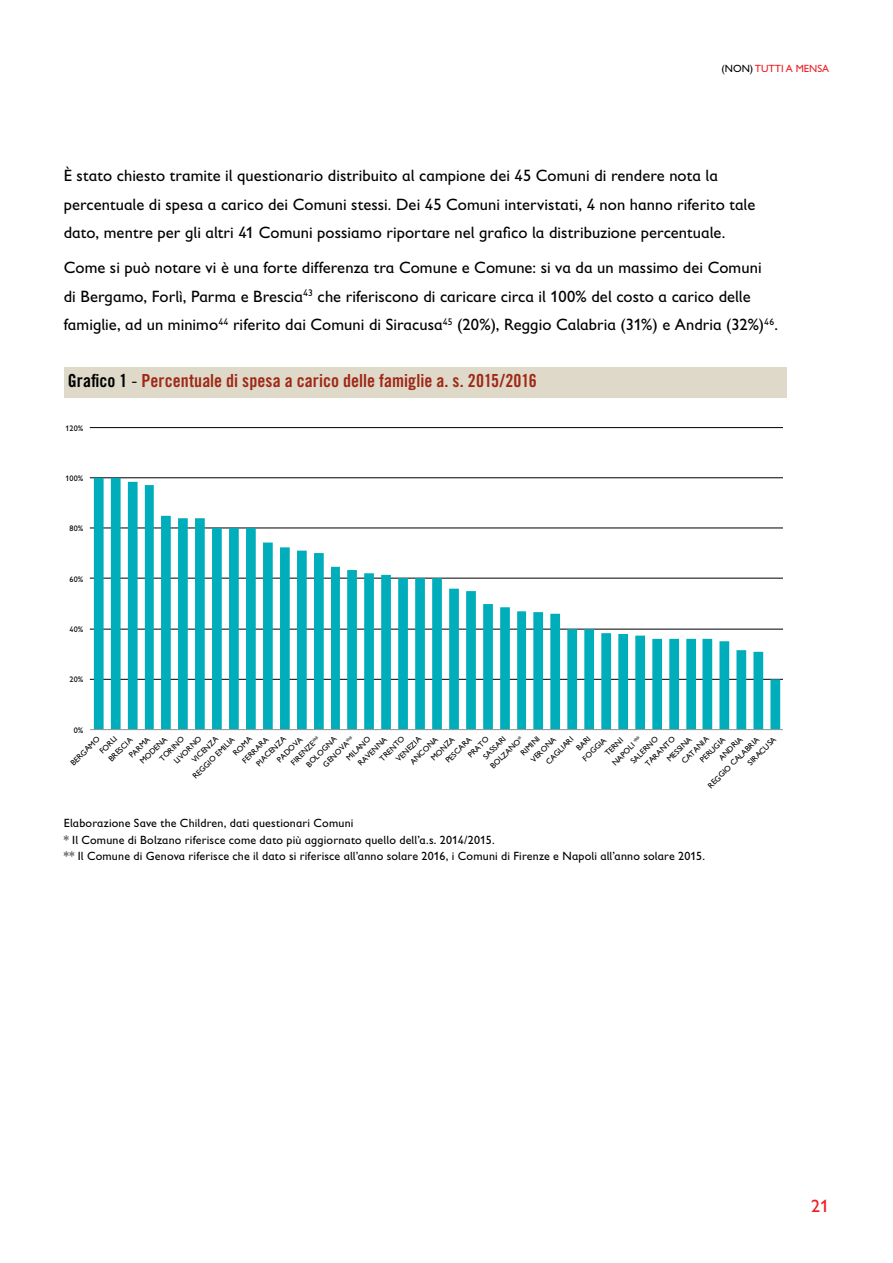
<style>
.page{position:relative;width:893px;height:1263px;background:#fff}
.page>*{position:absolute;margin:0;border:0;box-sizing:border-box;transform-origin:0 0}
.t1{font:18px "Trade Gothic Bold Cond Twenty";color:#a02816}
.t2{font:18px "Gill Sans Infant Std";color:#ed1d24}
.t3{font:16.5px/28.5px "Gill Sans Infant Std";letter-spacing:.005em;color:#000}
.t4{font:12px/16.5px "Gill Sans Infant Std";letter-spacing:.015em;color:#000}
.t5{font:10.5px "Gill Sans Infant Std";color:#ed1d24}
.t6{font:8.1px "Gill Sans Infant Std";color:#010101}
.s1{color:#000}
.s2{font-family:"Trade Gothic Cond Eighteen";color:#000}
</style>
<div class="page">
<div style="left:64px;top:367px;width:723px;height:31px;background:#ded9c9"></div>
<hr style="left:90px;top:679px;width:692px;height:1px;background:#000">
<hr style="left:90px;top:629px;width:692px;height:1px;background:#000">
<hr style="left:90px;top:578px;width:692px;height:1px;background:#000">
<hr style="left:90px;top:528px;width:692px;height:1px;background:#000">
<hr style="left:90px;top:477px;width:692px;height:1px;background:#000">
<hr style="left:90px;top:427px;width:692px;height:1px;background:#000">
<svg style="left:94px;top:478px;width:686px;height:251px"></svg>
<hr style="left:90px;top:729px;width:692px;height:1px;background:#939292">
<p class="t5" style="left:721px;top:62px;width:109px"><span class="s1">(NON)</span> TUTTI A MENSA</p>
<p class="t3" style="left:64px;top:161px;width:693px">è stato chiesto tramite il questionario distribuito al campione dei 45 Comuni di rendere nota la percentuale di spesa a carico dei Comuni stessi. Dei 45 Comuni intervistati, 4 non hanno riferito tale dato, mentre per gli altri 41 Comuni possiamo riportare nel grafico la distribuzione percentuale.</p>
<p class="t3" style="left:64px;top:253px;width:716px">Come si può notare vi è una forte differenza tra Comune e Comune: si va da un massimo dei Comuni<br>di Bergamo, Forlì, Parma e Brescia<sup>43</sup> che riferiscono di caricare circa il 100% del costo a carico delle famiglie, ad un minimo<sup>44</sup> riferito dai Comuni di Siracusa<sup>45</sup> (20%), Reggio Calabria (31%) e Andria (32%)<sup>46</sup>.</p>
<p class="t1" style="left:68px;top:370px;width:471px"><span class="s1">Grafico 1</span> <span class="s2">-</span> Percentuale di spesa a carico delle famiglie a. s. 2015/2016</p>
<p class="t6" style="left:66px;top:423px;width:19px">120%</p>
<p class="t6" style="left:66px;top:473px;width:19px">100%</p>
<p class="t6" style="left:70px;top:524px;width:15px">80%</p>
<p class="t6" style="left:70px;top:574px;width:15px">60%</p>
<p class="t6" style="left:70px;top:625px;width:15px">40%</p>
<p class="t6" style="left:70px;top:675px;width:15px">20%</p>
<p class="t6" style="left:74px;top:725px;width:11px">0%</p>
<p class="t6" style="left:321px;top:762px;width:42px;rotate:-45deg">GENOVA**</p>
<p class="t6" style="left:289px;top:760px;width:39px;rotate:-45deg">FIRENZE**</p>
<p class="t6" style="left:488px;top:764px;width:44px;rotate:-45deg">BOLZANO*</p>
<p class="t6" style="left:519px;top:751px;width:25px;rotate:-45deg">RIMINI</p>
<p class="t6" style="left:610px;top:761px;width:39px;rotate:-45deg">NAPOLI **</p>
<p class="t6" style="left:378px;top:756px;width:33px;rotate:-45deg">TRENTO</p>
<p class="t6" style="left:172px;top:759px;width:37px;rotate:-45deg">LIVORNO</p>
<p class="t6" style="left:304px;top:762px;width:41px;rotate:-45deg">BOLOGNA</p>
<p class="t6" style="left:254px;top:761px;width:40px;rotate:-45deg">PIACENZA</p>
<p class="t6" style="left:190px;top:758px;width:35px;rotate:-45deg">VICENZA</p>
<p class="t6" style="left:69px;top:761px;width:39px;rotate:-45deg">BERGAMO</p>
<p class="t6" style="left:97px;top:749px;width:23px;rotate:-45deg">FORLI</p>
<p class="t6" style="left:231px;top:751px;width:25px;rotate:-45deg">ROMA</p>
<p class="t6" style="left:394px;top:757px;width:33px;rotate:-45deg">VENEZIA</p>
<p class="t6" style="left:344px;top:756px;width:32px;rotate:-45deg">MILANO</p>
<p class="t6" style="left:679px;top:759px;width:37px;rotate:-45deg">CATANIA</p>
<p class="t6" style="left:717px;top:756px;width:32px;rotate:-45deg">ANDRIA</p>
<p class="t6" style="left:408px;top:760px;width:37px;rotate:-45deg">ANCONA</p>
<p class="t6" style="left:138px;top:759px;width:36px;rotate:-45deg">MODENA</p>
<p class="t6" style="left:275px;top:757px;width:34px;rotate:-45deg">PADOVA</p>
<p class="t6" style="left:158px;top:756px;width:33px;rotate:-45deg">TORINO</p>
<p class="t6" style="left:544px;top:759px;width:37px;rotate:-45deg">CAGLIARI</p>
<p class="t6" style="left:574px;top:746px;width:18px;rotate:-45deg">BARI</p>
<p class="t6" style="left:481px;top:754px;width:30px;rotate:-45deg">SASSARI</p>
<p class="t6" style="left:643px;top:761px;width:40px;rotate:-45deg">TARANTO</p>
<p class="t6" style="left:429px;top:756px;width:31px;rotate:-45deg">MONZA</p>
<p class="t6" style="left:466px;top:753px;width:27px;rotate:-45deg">PRATO</p>
<p class="t6" style="left:665px;top:757px;width:33px;rotate:-45deg">MESSINA</p>
<p class="t6" style="left:629px;top:759px;width:36px;rotate:-45deg">SALERNO</p>
<p class="t6" style="left:444px;top:758px;width:35px;rotate:-45deg">PESCARA</p>
<p class="t6" style="left:127px;top:753px;width:28px;rotate:-45deg">PARMA</p>
<p class="t6" style="left:706px;top:784px;width:71px;rotate:-45deg">REGGIO CALABRIA</p>
<p class="t6" style="left:356px;top:761px;width:39px;rotate:-45deg">RAVENNA</p>
<p class="t6" style="left:191px;top:774px;width:57px;rotate:-45deg">REGGIO EMILIA</p>
<p class="t6" style="left:746px;top:761px;width:38px;rotate:-45deg">SIRACUSA</p>
<p class="t6" style="left:240px;top:758px;width:35px;rotate:-45deg">FERRARA</p>
<p class="t6" style="left:529px;top:758px;width:34px;rotate:-45deg">VERONA</p>
<p class="t6" style="left:698px;top:758px;width:34px;rotate:-45deg">PERUGIA</p>
<p class="t6" style="left:106px;top:757px;width:32px;rotate:-45deg">BRESCIA</p>
<p class="t6" style="left:581px;top:756px;width:31px;rotate:-45deg">FOGGIA</p>
<p class="t6" style="left:603px;top:751px;width:24px;rotate:-45deg">TERNI</p>
<p class="t4" style="left:64px;top:815px;width:643px">Elaborazione Save the Children, dati questionari Comuni<br>* Il Comune di Bolzano riferisce come dato più aggiornato quello dell’a.s. 2014/2015.<br>** Il Comune di Genova riferisce che il dato si riferisce all’anno solare 2016, i Comuni di Firenze e Napoli all’anno solare 2015.</p>
<p class="t2" style="left:811px;top:1195px;width:19px">21</p>
</div>
